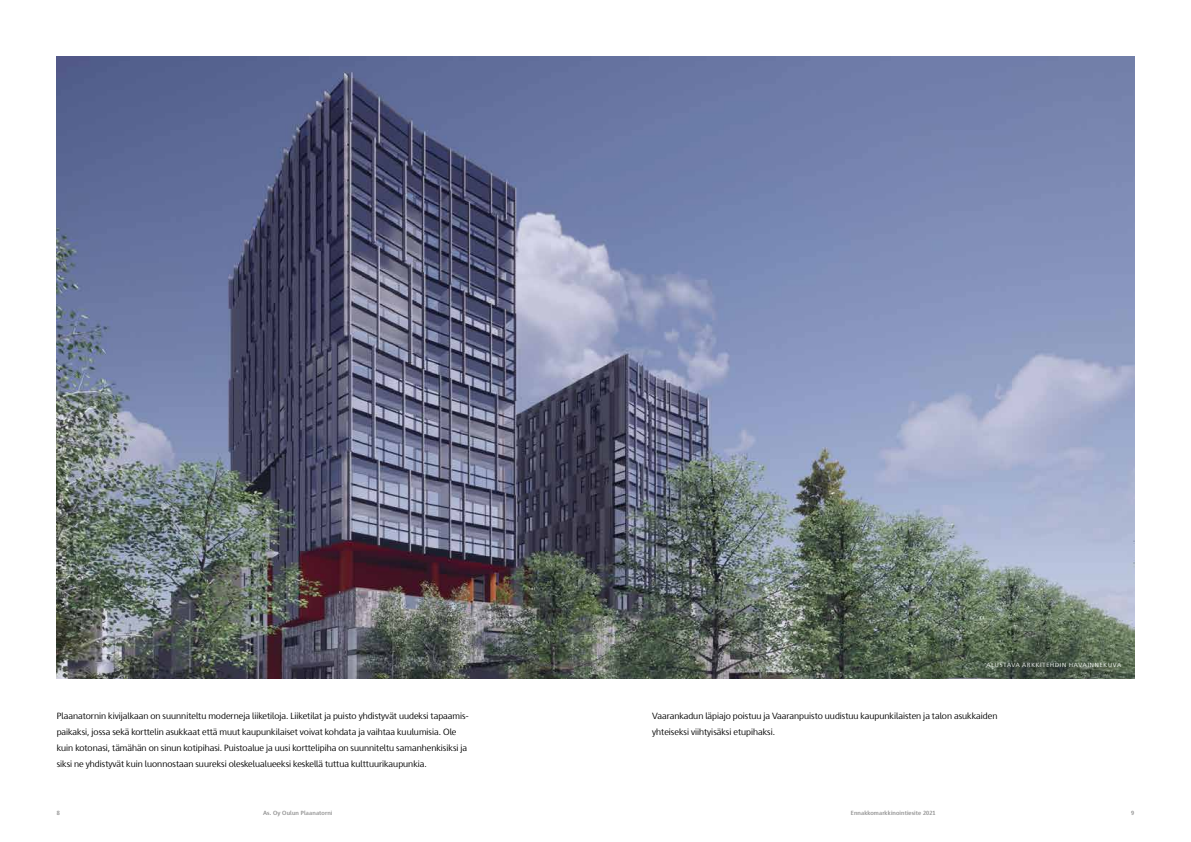
<style>
.page{position:relative;width:1191px;height:842px;background:#fff}
.page>*{position:absolute;margin:0;border:0;box-sizing:border-box;transform-origin:0 0}
.t1{font:9px/16px "Skanska Sans Pro";color:#000}
.t2{font:700 6px "Skanska Sans Pro";letter-spacing:.02em;color:#939393}
.t3{font:6px "Skanska Sans Pro";letter-spacing:.135em;color:#fff}
</style>
<div class="page">
<img style="left:57px;top:57px;width:1077px;height:621px">
<p class="t3" style="left:986px;top:661px;width:136px">ALUSTAVA ARKKITEHDIN HAVAINNEKUVA</p>
<p class="t1" style="left:57px;top:708px;width:413px">Plaanatornin kivijalkaan on suunniteltu moderneja liiketiloja. Liiketilat ja puisto yhdistyvät uudeksi tapaamis&shy;paikaksi, jossa sekä korttelin asukkaat että muut kaupunkilaiset voivat kohdata ja vaihtaa kuulumisia. Ole kuin kotonasi, tämähän on sinun kotipihasi. Puistoalue ja uusi korttelipiha on suunniteltu samanhenkisiksi ja siksi ne yhdistyvät kuin luonnostaan suureksi oleskelualueeksi keskellä tuttua kulttuurikaupunkia.</p>
<p class="t1" style="left:652px;top:708px;width:347px">Vaarankadun läpiajo poistuu ja Vaaranpuisto uudistuu kaupunkilaisten ja talon asukkaiden yhteiseksi viihtyisäksi etupihaksi.</p>
<p class="t2" style="left:57px;top:810px;width:5px">8</p>
<p class="t2" style="left:263px;top:810px;width:71px">As. Oy Oulun Plaanatorni</p>
<p class="t2" style="left:851px;top:810px;width:86px">Ennakkomarkkinointiesite 2021</p>
<p class="t2" style="left:1131px;top:810px;width:5px">9</p>
</div>
